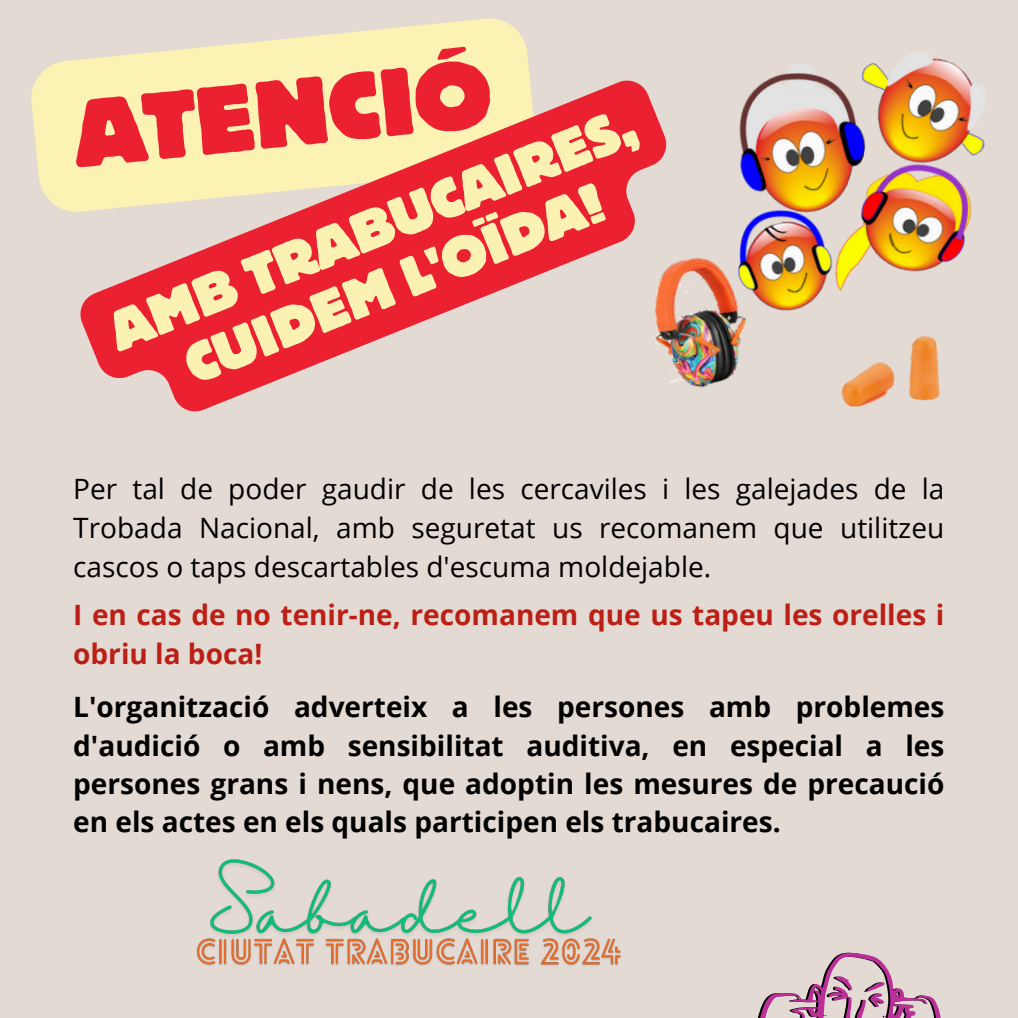
<style>
.page{position:relative;width:1018px;height:1018px;background:#fff}
.page>*{position:absolute;margin:0;border:0;box-sizing:border-box;transform-origin:0 0}
.t1{font:800 99.75px "Bloc";color:#eb2030}
.t2{font:800 58.98px/59px "Bloc";color:#faf1b3;text-align:center}
.t3{font:700 28px/38.1px "Open Sans";color:#000;text-align:justify}
.t4{font:28px/39px "Open Sans";color:#000;text-align:justify}
.t5{font:700 28px/39px "Open Sans";color:#bb1f15}
</style>
<div class="page">
<div style="left:0;top:0;width:1017px;height:1017px;background:#e3dbd3"></div>
<img style="left:695px;top:51px;width:292px;height:337px">
<img style="left:840px;top:334px;width:104px;height:73px">
<img style="left:210px;top:859px;width:382px;height:75px">
<img style="left:196px;top:934px;width:425px;height:32px">
<svg style="left:31px;top:18px;width:498px;height:194px;fill:#fbf2b3"></svg>
<svg style="left:74px;top:74px;width:621px;height:338px"></svg>
<svg style="left:758px;top:952px;width:183px;height:65px"></svg>
<h2 class="t1" style="left:69px;top:81px;width:420px;rotate:-6deg">ATENCIÓ</h2>
<p class="t2" style="left:101px;top:307px;width:564px;rotate:-22deg">AMB TRABUCAIRES,<br>CUIDEM L'OÏDA!</p>
<h5 class="t4" style="left:73px;top:468px;width:872px">Per tal de poder gaudir de les cercaviles i les galejades de la Trobada Nacional, amb seguretat us recomanem que utilitzeu cascos o taps descartables d'escuma moldejable.</h5>
<h5 class="t5" style="left:73px;top:594px;width:872px">I en cas de no tenir-ne, recomanem que us tapeu les orelles i obriu la boca!</h5>
<p class="t3" style="left:73px;top:687px;width:872px">L'organització adverteix a les persones amb problemes d'audició o amb sensibilitat auditiva, en especial a les persones grans i nens, que adoptin les mesures de precaució en els actes en els quals participen els trabucaires.</p>
</div>
